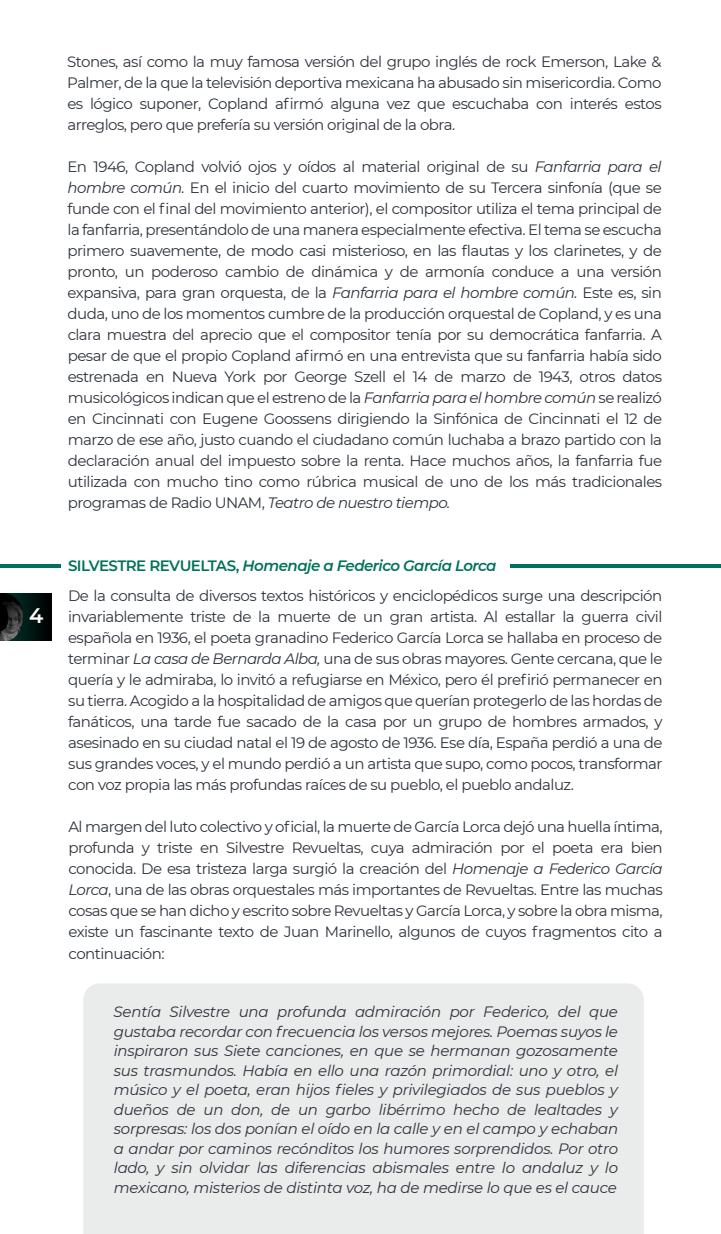
<style>
.page{position:relative;width:721px;height:1234px;background:#fff}
.page>*{position:absolute;margin:0;border:0;box-sizing:border-box;transform-origin:0 0}
.t1{font:600 21px "Montserrat";color:#fff}
.t2{font:15px/21px "Montserrat";letter-spacing:-.035em;color:#2d333c;text-align:justify}
.t3{font:italic 15px/19.5px "Montserrat";letter-spacing:-.015em;color:#2d333c;text-align:justify}
.s1{font-style:italic}
.s2{font-weight:600;color:#00725b}
.s3{font-weight:600;font-style:italic;color:#00725b}
</style>
<div class="page">
<div style="left:83px;top:983px;width:561px;height:250px;background:#eaebeb"></div>
<hr style="left:511px;top:564px;width:210px;height:3px;background:#00725b">
<hr style="left:0;top:564px;width:60px;height:3px;background:#00725b">
<svg style="left:24px;top:593px;width:28px;height:47px"></svg>
<img style="left:0;top:593px;width:24px;height:47px">
<h1 class="t1" style="left:29px;top:601px;width:16px">4</h1>
<p class="t2" style="left:67px;top:50px;width:596px">Stones, así como la muy famosa versión del grupo inglés de rock Emerson, Lake &amp; Palmer, de la que la televisión deportiva mexicana ha abusado sin misericordia. Como es lógico suponer, Copland afirmó alguna vez que escuchaba con interés estos arreglos, pero que prefería su versión original de la obra.</p>
<p class="t2" style="left:67px;top:155px;width:596px">En 1946, Copland volvió ojos y oídos al material original de su <span class="s1">Fanfarria para el hombre común.</span> En el inicio del cuarto movimiento de su Tercera sinfonía (que se funde con el final del movimiento anterior), el compositor utiliza el tema principal de la fanfarria, presentándolo de una manera especialmente efectiva. El tema se escucha primero suavemente, de modo casi misterioso, en las flautas y los clarinetes, y de pronto, un poderoso cambio de dinámica y de armonía conduce a una versión expansiva, para gran orquesta, de la <span class="s1">Fanfarria para el hombre común.</span> Este es, sin duda, uno de los momentos cumbre de la producción orquestal de Copland, y es una clara muestra del aprecio que el compositor tenía por su democrática fanfarria. A pesar de que el propio Copland afirmó en una entrevista que su fanfarria había sido estrenada en Nueva York por George Szell el 14 de marzo de 1943, otros datos musicológicos indican que el estreno de la <span class="s1">Fanfarria para el hombre común</span> se realizó en Cincinnati con Eugene Goossens dirigiendo la Sinfónica de Cincinnati el 12 de marzo de ese año, justo cuando el ciudadano común luchaba a brazo partido con la declaración anual del impuesto sobre la renta. Hace muchos años, la fanfarria fue utilizada con mucho tino como rúbrica musical de uno de los más tradicionales programas de Radio UNAM, <span class="s1">Teatro de nuestro tiempo.</span></p>
<p class="t2" style="left:68px;top:550px;width:596px;line-height:30px"><span class="s2">SILVESTRE REVUELTAS,</span> <span class="s3">Homenaje a Federico García Lorca<br></span>De la consulta de diversos textos históricos y enciclopédicos surge una descripción</p>
<p class="t2" style="left:68px;top:605px;width:596px">invariablemente triste de la muerte de un gran artista. Al estallar la guerra civil española en 1936, el poeta granadino Federico García Lorca se hallaba en proceso de terminar <span class="s1">La casa de Bernarda Alba,</span> una de sus obras mayores. Gente cercana, que le quería y le admiraba, lo invitó a refugiarse en México, pero él prefirió permanecer en su tierra. Acogido a la hospitalidad de amigos que querían protegerlo de las hordas de fanáticos, una tarde fue sacado de la casa por un grupo de hombres armados, y asesinado en su ciudad natal el 19 de agosto de 1936. Ese día, España perdió a una de sus grandes voces, y el mundo perdió a un artista que supo, como pocos, transformar con voz propia las más profundas raíces de su pueblo, el pueblo andaluz.</p>
<p class="t2" style="left:68px;top:815px;width:596px">Al margen del luto colectivo y oficial, la muerte de García Lorca dejó una huella íntima, profunda y triste en Silvestre Revueltas, cuya admiración por el poeta era bien conocida. De esa tristeza larga surgió la creación del <span class="s1">Homenaje a Federico García Lorca</span>, una de las obras orquestales más importantes de Revueltas. Entre las muchas cosas que se han dicho y escrito sobre Revueltas y García Lorca, y sobre la obra misma, existe un fascinante texto de Juan Marinello, algunos de cuyos fragmentos cito a continuación:</p>
<p class="t3" style="left:114px;top:1001px;width:506px">Sentía Silvestre una profunda admiración por Federico, del que gustaba recordar con frecuencia los versos mejores. Poemas suyos le inspiraron sus Siete canciones, en que se hermanan gozosamente sus trasmundos. Había en ello una razón primordial: uno y otro, el músico y el poeta, eran hijos fieles y privilegiados de sus pueblos y dueños de un don, de un garbo libérrimo hecho de lealtades y sorpresas: los dos ponían el oído en la calle y en el campo y echaban a andar por caminos recónditos los humores sorprendidos. Por otro lado, y sin olvidar las diferencias abismales entre lo andaluz y lo mexicano, misterios de distinta voz, ha de medirse lo que es el cauce</p>
</div>
